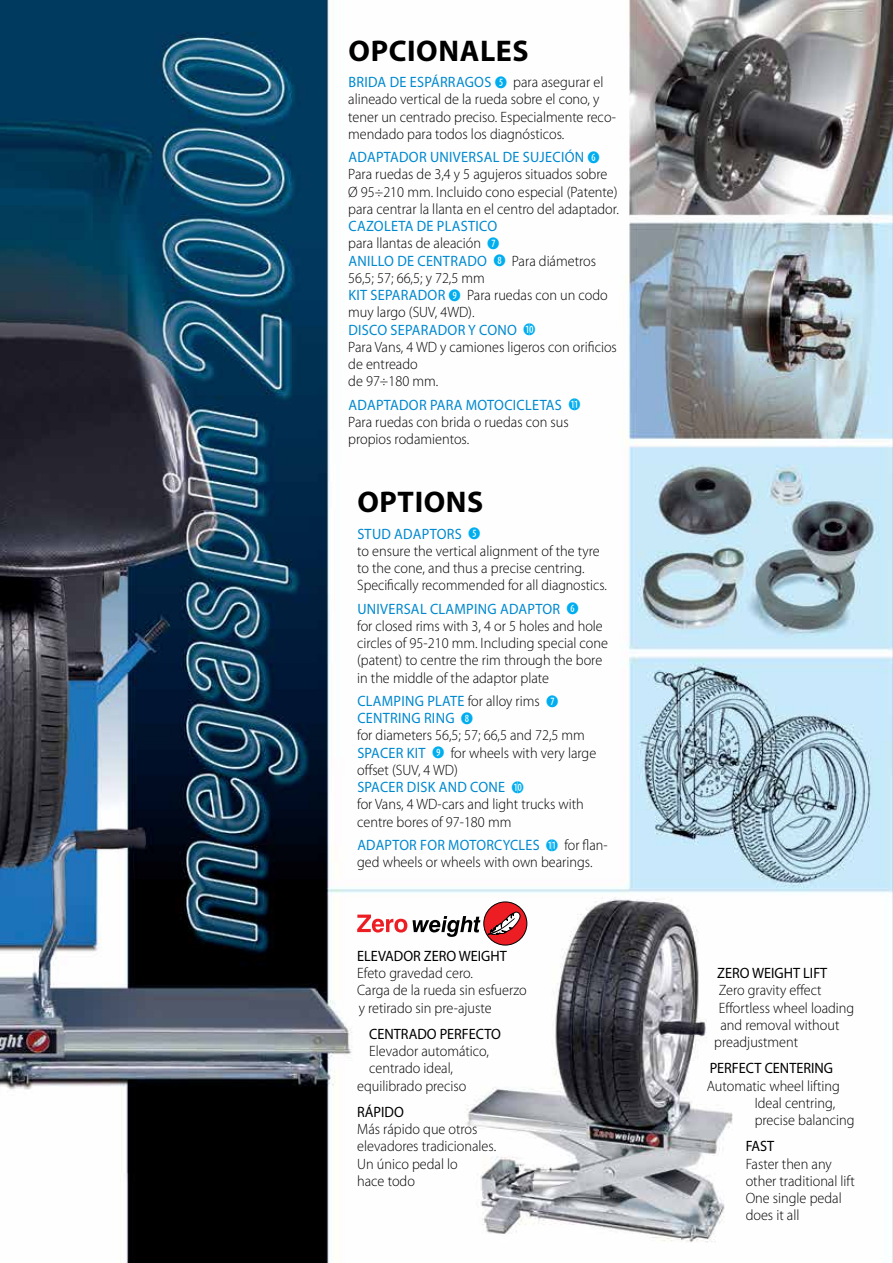
<style>
.page{position:relative;width:893px;height:1263px;background:#fff}
.page>*{position:absolute;margin:0;border:0;box-sizing:border-box;transform-origin:0 0}
.t1{font:700 30px "Myriad Pro";letter-spacing:.02em;color:#000}
.t2{font:16.5px "Combi Numerals Solid";color:#00aeef;scale:.95 1}
.t3{font:300 15px/17.2px "Myriad Pro";color:#000;scale:.95 1}
.t4{font:15px "Myriad Pro";letter-spacing:.02em;color:#0089cf;scale:.95 1}
.t5{font:15px "Myriad Pro";color:#000;scale:.95 1}
.t6{font:300 15px/17.2px "Myriad Pro";color:#000;scale:.94 1}
.t7{font:15px "Myriad Pro";letter-spacing:.02em;color:#0089cf;scale:.94 1}
.s1{font-weight:400;color:#0089cf}
.s2{font-family:"Combi Numerals Solid";font-weight:400;font-size:16.5px;color:#00aeef}
</style>
<div class="page">
<img style="left:0;top:0;width:893px;height:1263px">
<div style="left:484px;top:902px;width:43px;height:43px;background:#ed1d24;border-radius:50%"></div>
<div style="left:483px;top:901px;width:44px;height:44px;border:1px solid #000;border-radius:50%"></div>
<svg style="left:357px;top:914px;width:50px;height:18px"></svg>
<svg style="left:413px;top:916px;width:67px;height:21px"></svg>
<svg style="left:488px;top:912px;width:32px;height:23px"></svg>
<h1 class="t1" style="left:349px;top:34px;width:182px">OPCIONALES</h1>
<p class="t3" style="left:348px;top:74px;width:283px"><span class="s1">BRIDA DE ESPÁRRAGOS</span> <span class="s2">f</span> para asegurar el alineado vertical de la rueda sobre el cono, y tener un centrado preciso. Especialmente reco&shy;mendado para todos los diagnósticos.</p>
<p class="t3" style="left:348px;top:149px;width:286px"><span class="s1">ADAPTADOR UNIVERSAL DE SUJECIÓN</span> <span class="s2">g </span>Para ruedas de 3,4 y 5 agujeros situados sobre Ø 95÷210 mm. Incluido cono especial (Patente) para centrar la llanta en el centro del adaptador.</p>
<p class="t3" style="left:348px;top:218px;width:284px"><span class="s1">CAZOLETA DE PLASTICO<br></span>para llantas de aleación <span class="s2">h<br></span><span class="s1">ANILLO DE CENTRADO</span> <span class="s2">i</span> Para diámetros<br>56,5; 57; 66,5; y 72,5 mm<br><span class="s1">KIT SEPARADOR</span> <span class="s2">j</span> Para ruedas con un codo muy largo (SUV, 4WD).<br><span class="s1">DISCO SEPARADOR Y CONO</span> <span class="s2">1)<br></span>Para Vans, 4 WD y camiones ligeros con orificios de entreado<br>de 97÷180 mm.</p>
<p class="t3" style="left:348px;top:396px;width:246px"><span class="s1">ADAPTADOR PARA MOTOCICLETAS</span> <span class="s2">1!<br></span>Para ruedas con brida o ruedas con sus propios rodamientos.</p>
<h1 class="t1" style="left:357px;top:485px;width:75px">OPTIONS</h1>
<p class="t4" style="left:357px;top:525px;width:18px">STUD</p>
<p class="t4" style="left:394px;top:525px;width:10px">ADAPTORS</p>
<p class="t2" style="left:468px;top:524px;width:15px">f</p>
<p class="t3" style="left:357px;top:542px;width:264px">to ensure the vertical alignment of the tyre to the cone, and thus a precise centring.<br>Specifically recommended for all diagnostics.</p>
<p class="t4" style="left:357px;top:600px;width:19px">UNIVERSAL</p>
<p class="t4" style="left:430px;top:600px;width:10px">CLAMPING</p>
<p class="t4" style="left:500px;top:600px;width:10px">ADAPTOR</p>
<p class="t2" style="left:567px;top:599px;width:15px">g</p>
<p class="t3" style="left:357px;top:617px;width:266px">for closed rims with 3, 4 or 5 holes and hole circles of 95-210 mm. Including special cone (patent) to centre the rim through the bore in the middle of the adaptor plate</p>
<p class="t4" style="left:357px;top:693px;width:19px">CLAMPING</p>
<p class="t4" style="left:427px;top:693px;width:9px">PLATE</p>
<p class="t3" style="left:468px;top:692px;width:97px">for alloy rims <span class="s2">h</span></p>
<p class="t4" style="left:357px;top:710px;width:18px">CENTRING</p>
<p class="t4" style="left:424px;top:710px;width:9px">RING</p>
<p class="t2" style="left:461px;top:708px;width:15px">i</p>
<p class="t3" style="left:357px;top:727px;width:241px">for diameters 56,5; 57; 66,5 and 72,5 mm</p>
<p class="t4" style="left:357px;top:744px;width:17px">SPACER</p>
<p class="t3" style="left:357px;top:744px;width:253px;text-indent:50px"><span class="s1">KIT</span> <span class="s2">j</span> for wheels with very large offset (SUV, 4 WD)</p>
<p class="t4" style="left:357px;top:779px;width:17px">SPACER</p>
<p class="t4" style="left:407px;top:779px;width:9px">DISK</p>
<p class="t4" style="left:439px;top:779px;width:11px">AND</p>
<p class="t4" style="left:470px;top:779px;width:10px">CONE</p>
<p class="t2" style="left:512px;top:777px;width:15px">1)</p>
<p class="t3" style="left:357px;top:796px;width:240px">for Vans, 4 WD-cars and light trucks with centre bores of 97-180 mm</p>
<p class="t7" style="left:357px;top:837px;width:20px">ADAPTOR</p>
<p class="t7" style="left:420px;top:837px;width:40px">FOR MOTORCYCLES</p>
<p class="t6" style="left:357px;top:836px;width:268px;text-indent:189px"><span class="s2">1!</span> for flan&shy;ged wheels or wheels with own bearings.</p>
<p class="t5" style="left:357px;top:948px;width:159px">ELEVADOR ZERO WEIGHT</p>
<p class="t3" style="left:357px;top:965px;width:180px">Efeto gravedad cero.<br>Carga de la rueda sin esfuerzo y retirado sin pre-ajuste</p>
<p class="t5" style="left:369px;top:1026px;width:140px">CENTRADO PERFECTO</p>
<p class="t3" style="left:369px;top:1043px;width:128px">Elevador automático,</p>
<p class="t3" style="left:369px;top:1060px;width:90px">centrado ideal,</p>
<p class="t3" style="left:357px;top:1077px;width:116px">equilibrado preciso</p>
<p class="t5" style="left:357px;top:1104px;width:51px">RÁPIDO</p>
<p class="t3" style="left:357px;top:1121px;width:148px">Más rápido que otros elevadores tradicionales.<br>Un único pedal lo<br>hace todo</p>
<p class="t5" style="left:717px;top:965px;width:117px">ZERO WEIGHT LIFT</p>
<p class="t3" style="left:719px;top:982px;width:110px">Zero gravity effect</p>
<p class="t3" style="left:719px;top:999px;width:144px">Effortless wheel loading</p>
<p class="t3" style="left:720px;top:1016px;width:127px">and removal without</p>
<p class="t3" style="left:714px;top:1034px;width:90px">preadjustment</p>
<p class="t5" style="left:710px;top:1060px;width:131px">PERFECT CENTERING</p>
<p class="t3" style="left:755px;top:1077px;width:106px;text-indent:-48px">Automatic wheel lifting<br>Ideal centring, precise balancing</p>
<p class="t5" style="left:746px;top:1138px;width:32px">FAST</p>
<p class="t3" style="left:746px;top:1155px;width:116px">Faster then any other traditional lift<br>One single pedal does it all</p>
</div>
